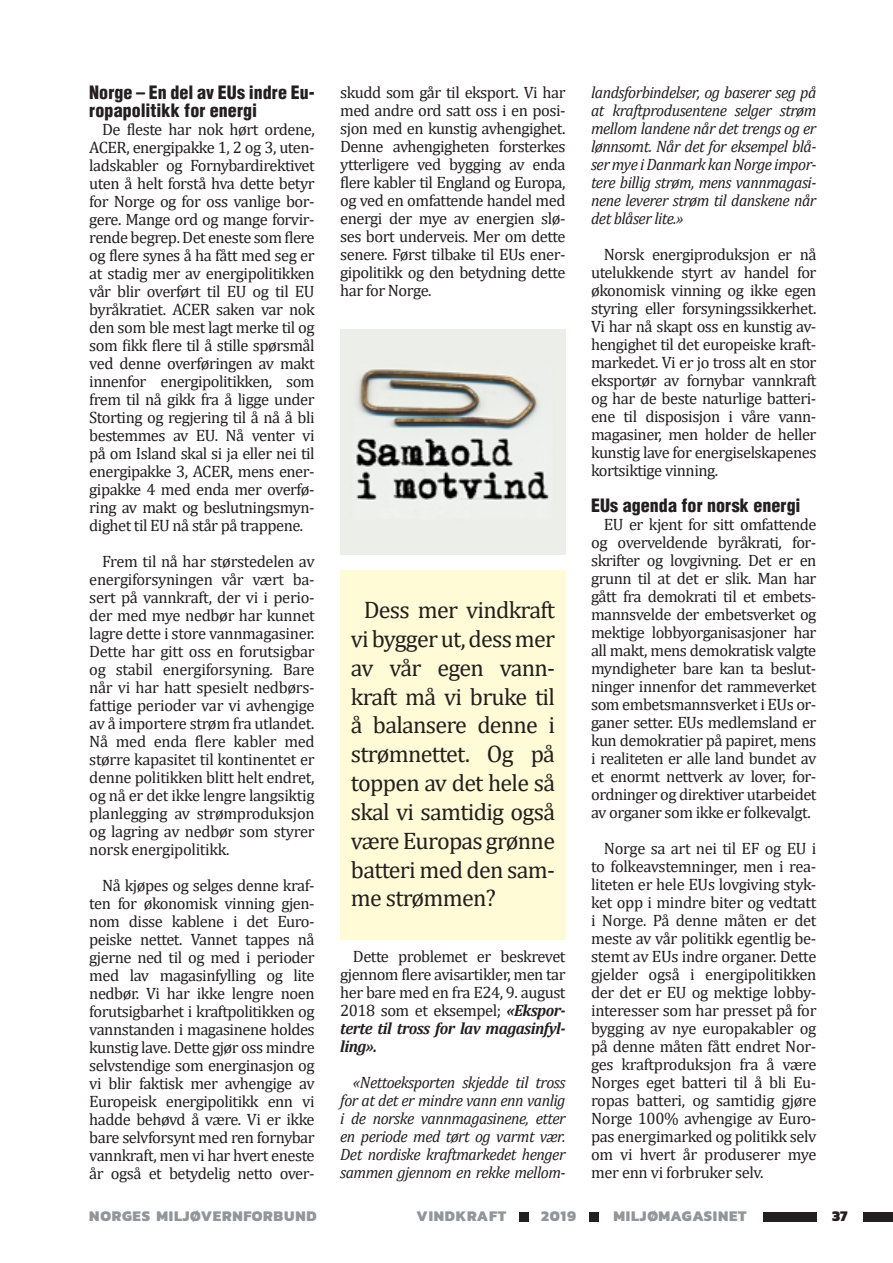
<style>
.page{position:relative;width:893px;height:1263px;background:#fff}
.page>*{position:absolute;margin:0;border:0;box-sizing:border-box;transform-origin:0 0}
.Avsnittsmal_1{font:24px/28.8px "Cambria";letter-spacing:-.03em;color:#231f20;text-align:justify}
.Avsnittsmal_1-2{font:900 condensed 18px/18px "Helvetica";color:#231f20}
.Avsnittsmal_1-3{font:16.5px/18px "Cambria";letter-spacing:-.03em;color:#231f20;text-align:justify}
.Avsnittsmal_1-4{font:italic 16.5px/18px "Cambria";letter-spacing:-.03em;color:#231f20;text-align:justify;scale:.96 1}
.t1{font:800 15px "Kanit";letter-spacing:.05em;color:#939598}
.t2{font:800 15px "Kanit";color:#231f20}
.s1{font-weight:700;font-style:italic}
</style>
<div class="page">
<div style="left:863px;top:1212px;width:30px;height:9px;background:#231f20"></div>
<div style="left:763px;top:1212px;width:53px;height:9px;background:#231f20"></div>
<div style="left:519px;top:1212px;width:10px;height:9px;background:#231f20"></div>
<div style="left:589px;top:1212px;width:9px;height:9px;background:#231f20"></div>
<div style="left:340px;top:571px;width:226px;height:369px;background:#fffbd6"></div>
<img style="left:340px;top:330px;width:226px;height:225px">
<p class="Avsnittsmal_1-2" style="left:89px;top:83px;width:227px">Norge – En del av EUs indre Eu&shy;ropapolitikk for energi</p>
<p class="Avsnittsmal_1-3" style="left:89px;top:120px;width:227px;text-indent:13px">De fleste har nok hørt ordene, ACER, energipakke 1, 2 og 3, uten&shy;ladskabler og Fornybardirektivet uten å helt forstå hva dette betyr for Norge og for oss vanlige bor&shy;gere. Mange ord og mange forvir&shy;rende begrep. Det eneste som flere og flere synes å ha fått med seg er at stadig mer av energipolitikken vår blir overført til EU og til EU byråkratiet. ACER saken var nok den som ble mest lagt merke til og som fikk flere til å stille spørsmål ved denne overføringen av makt innenfor energipolitikken, som frem til nå gikk fra å ligge under Storting og regjering til å nå å bli bestemmes av EU. Nå venter vi på om Island skal si ja eller nei til energipakke 3, ACER, mens ener&shy;gipakke 4 med enda mer overfø&shy;ring av makt og beslutningsmyn&shy;dighet til EU nå står på trappene.</p>
<p class="Avsnittsmal_1-3" style="left:89px;top:552px;width:227px;text-indent:13px">Frem til nå har størstedelen av energiforsyningen vår vært ba&shy;sert på vannkraft, der vi i perio&shy;der med mye nedbør har kunnet lagre dette i store vannmagasiner.<br>Dette har gitt oss en forutsigbar og stabil energiforsyning. Bare når vi har hatt spesielt nedbørs&shy;fattige perioder var vi avhengige av å importere strøm fra utlandet.<br>Nå med enda flere kabler med større kapasitet til kontinentet er denne politikken blitt helt endret, og nå er det ikke lengre langsiktig planlegging av strømproduksjon og lagring av nedbør som styrer norsk energipolitikk.</p>
<p class="Avsnittsmal_1-3" style="left:89px;top:876px;width:227px;text-indent:13px">Nå kjøpes og selges denne kraf&shy;ten for økonomisk vinning gjen&shy;nom disse kablene i det Euro&shy;peiske nettet. Vannet tappes nå gjerne ned til og med i perioder med lav magasinfylling og lite nedbør. Vi har ikke lengre noen forutsigbarhet i kraftpolitikken og vannstanden i magasinene holdes kunstig lave. Dette gjør oss mindre selvstendige som energinasjon og vi blir faktisk mer avhengige av Europeisk energipolitikk enn vi hadde behøvd å være. Vi er ikke bare selvforsynt med ren fornybar vannkraft, men vi har hvert eneste år også et betydelig netto over-</p>
<p class="Avsnittsmal_1-3" style="left:340px;top:83px;width:227px">skudd som går til eksport. Vi har med andre ord satt oss i en posi&shy;sjon med en kunstig avhengighet.<br>Denne avhengigheten forsterkes ytterligere ved bygging av enda flere kabler til England og Europa, og ved en omfattende handel med energi der mye av energien slø&shy;ses bort underveis. Mer om dette senere. Først tilbake til EUs ener&shy;gipolitikk og den betydning dette har for Norge.</p>
<p class="Avsnittsmal_1" style="left:351px;top:596px;width:206px;text-indent:13px">Dess mer vindkraft vi bygger ut, dess mer av vår egen vann&shy;kraft må vi bruke til å balansere denne i strømnettet. Og på toppen av det hele så skal vi samtidig også være Europas grønne batteri med den sam&shy;me strømmen?</p>
<p class="Avsnittsmal_1-3" style="left:340px;top:947px;width:227px;text-indent:13px">Dette problemet er beskrevet gjennom flere avisartikler, men tar her bare med en fra E24, 9. august 2018 som et eksempel; <span class="s1">«Ekspor&shy;terte til tross for lav magasinfyl&shy;ling».</span></p>
<p class="Avsnittsmal_1-4" style="left:340px;top:1073px;width:236px;text-indent:13px">«Nettoeksporten skjedde til tross for at det er mindre vann enn vanlig i de norske vannmagasinene, etter en periode med tørt og varmt vær.<br>Det nordiske kraftmarkedet henger sammen gjennom en rekke mellom-</p>
<p class="Avsnittsmal_1-4" style="left:591px;top:83px;width:236px">landsforbindelser, og baserer seg på at kraftprodusentene selger strøm mellom landene når det trengs og er lønnsomt. Når det for eksempel blå&shy;ser mye i Danmark kan Norge impor&shy;tere billig strøm, mens vannmagasi&shy;nene leverer strøm til danskene når det blåser lite.»</p>
<p class="Avsnittsmal_1-3" style="left:591px;top:245px;width:227px;text-indent:13px">Norsk energiproduksjon er nå utelukkende styrt av handel for økonomisk vinning og ikke egen styring eller forsyningssikkerhet.<br>Vi har nå skapt oss en kunstig av&shy;hengighet til det europeiske kraft&shy;markedet. Vi er jo tross alt en stor eksportør av fornybar vannkraft og har de beste naturlige batteri&shy;ene til disposisjon i våre vann&shy;magasiner, men holder de heller kunstig lave for energiselskapenes kortsiktige vinning.</p>
<p class="Avsnittsmal_1-2" style="left:591px;top:496px;width:211px">EUs agenda for norsk energi</p>
<p class="Avsnittsmal_1-3" style="left:591px;top:515px;width:227px;text-indent:13px">EU er kjent for sitt omfattende og overveldende byråkrati, for&shy;skrifter og lovgivning. Det er en grunn til at det er slik. Man har gått fra demokrati til et embets&shy;mannsvelde der embetsverket og mektige lobbyorganisasjoner har all makt, mens demokratisk valgte myndigheter bare kan ta beslut&shy;ninger innenfor det rammeverket som embetsmannsverket i EUs or&shy;ganer setter. EUs medlemsland er kun demokratier på papiret, mens i realiteten er alle land bundet av et enormt nettverk av lover, for&shy;ordninger og direktiver utarbeidet av organer som ikke er folkevalgt.</p>
<p class="Avsnittsmal_1-3" style="left:591px;top:839px;width:227px;text-indent:13px">Norge sa art nei til EF og EU i to folkeavstemninger, men i rea&shy;liteten er hele EUs lovgiving styk&shy;ket opp i mindre biter og vedtatt i Norge. På denne måten er det meste av vår politikk egentlig be&shy;stemt av EUs indre organer. Dette gjelder også i energipolitikken der det er EU og mektige lobby&shy;interesser som har presset på for bygging av nye europakabler og på denne måten fått endret Nor&shy;ges kraftproduksjon fra å være Norges eget batteri til å bli Eu&shy;ropas batteri, og samtidig gjøre Norge 100% avhengige av Euro&shy;pas energimarked og politikk selv om vi hvert år produserer mye mer enn vi forbruker selv.</p>
<p class="t1" style="left:89px;top:1204px;width:229px">NORGES MILJØVERNFORBUND</p>
<p class="t1" style="left:416px;top:1204px;width:91px">VINDKRAFT</p>
<p class="t1" style="left:541px;top:1204px;width:36px">2019</p>
<p class="t1" style="left:613px;top:1204px;width:135px">MILJØMAGASINET</p>
<p class="t2" style="left:832px;top:1204px;width:17px">37</p>
</div>
